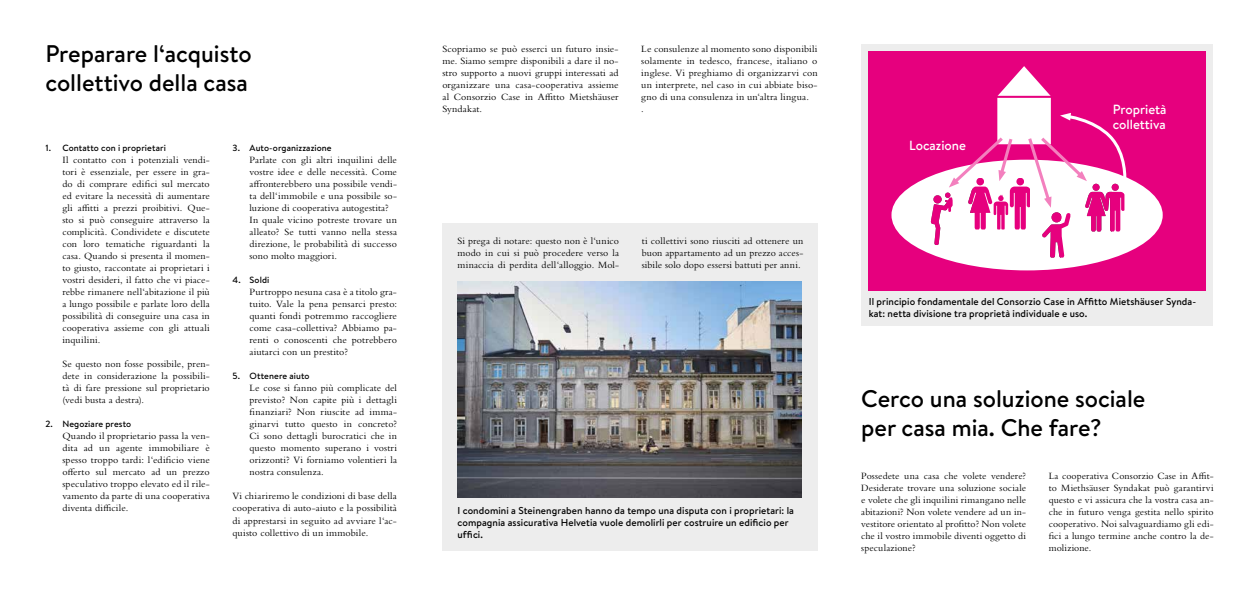
<style>
.page{position:relative;width:1259px;height:596px;background:#fff}
.page>*{position:absolute;margin:0;border:0;box-sizing:border-box;transform-origin:0 0}
.t1{font:500 24px/28.8px "Brandon Text";color:#000}
.t2{font:500 13.3px/15.9px "Brandon Text";color:#fff}
.t3{font:10px/12px "Bembo Std";letter-spacing:.01em;color:#000;text-align:justify}
.t4{font:500 10px/12px "Brandon Text";letter-spacing:.01em;color:#000}
.t5{font:500 9px "Brandon Text";letter-spacing:.01em;color:#000}
</style>
<div class="page">
<div style="left:442px;top:223px;width:375px;height:327px;background:#ededed"></div>
<img style="left:457px;top:281px;width:344px;height:216px">
<div style="left:861px;top:45px;width:352px;height:281px;background:#ededed"></div>
<div style="left:868px;top:52px;width:337px;height:239px;background:#e6007e"></div>
<div style="left:891px;top:160px;width:271px;height:110px;background:#fff;border-radius:50%"></div>
<svg style="left:930px;top:66px;width:197px;height:191px"></svg>
<hr style="left:993px;top:96px;width:71px;height:2px;background:#e6007e">
<h1 class="t1" style="left:45px;top:39px;width:208px">Preparare l‘acquisto collettivo della casa</h1>
<p class="t3" style="left:442px;top:43px;width:178px">Scopriamo se può esserci un futuro insie&shy;me. Siamo sempre disponibili a dare il no&shy;stro supporto a nuovi gruppi interessati ad organizzare una casa-cooperativa assieme al Consorzio Case in Affitto Mietshäuser Syndakat.</p>
<p class="t3" style="left:641px;top:43px;width:178px;text-align:left">Le consulenze al momento sono disponibili solamente in tedesco, francese, italiano o inglese. Vi preghiamo di organizzarvi con un interprete, nel caso in cui abbiate biso&shy;gno di una consulenza in un‘altra lingua.<br>.</p>
<p class="t5" style="left:45px;top:142px;width:122px">1. Contatto con i proprietari</p>
<p class="t3" style="left:62px;top:154px;width:149px">Il contatto con i potenziali vendi&shy;tori è essenziale, per essere in gra&shy;do di comprare edifici sul mercato ed evitare la necessità di aumentare gli affitti a prezzi proibitivi. Que&shy;sto si può conseguire attraverso la complicità. Condividete e discutete con loro tematiche riguardanti la casa. Quando si presenta il momen&shy;to giusto, raccontate ai proprietari i vostri desideri, il fatto che vi piace&shy;rebbe rimanere nell‘abitazione il più a lungo possibile e parlate loro della possibilità di conseguire una casa in cooperativa assieme con gli attuali inquilini.</p>
<p class="t3" style="left:62px;top:358px;width:149px">Se questo non fosse possibile, pren&shy;dete in considerazione la possibili&shy;tà di fare pressione sul proprietario (vedi busta a destra).</p>
<p class="t5" style="left:45px;top:418px;width:87px">2. Negoziare presto</p>
<p class="t3" style="left:62px;top:430px;width:149px">Quando il proprietario passa la ven&shy;dita ad un agente immobiliare è spesso troppo tardi: l‘edificio viene offerto sul mercato ad un prezzo speculativo troppo elevato ed il rile&shy;vamento da parte di una cooperativa diventa difficile.</p>
<p class="t5" style="left:232px;top:142px;width:101px">3. Auto-organizzazione</p>
<p class="t3" style="left:249px;top:154px;width:149px;text-align:left">Parlate con gli altri inquilini delle vostre idee e delle necessità. Come affronterebbero una possibile vendi&shy;ta dell‘immobile e una possibile so&shy;luzione di cooperativa autogestita?<br>In quale vicino potreste trovare un alleato? Se tutti vanno nella stessa direzione, le probabilità di successo sono molto maggiori.</p>
<p class="t5" style="left:232px;top:274px;width:38px">4. Soldi</p>
<p class="t3" style="left:249px;top:286px;width:149px">Purtroppo nesuna casa è a titolo gra&shy;tuito. Vale la pena pensarci presto: quanti fondi potremmo raccogliere come casa-collettiva? Abbiamo pa&shy;renti o conoscenti che potrebbero aiutarci con un prestito?</p>
<p class="t5" style="left:232px;top:370px;width:79px">5. Ottenere aiuto</p>
<p class="t3" style="left:249px;top:382px;width:149px">Le cose si fanno più complicate del previsto? Non capite più i dettagli finanziari? Non riuscite ad imma&shy;ginarvi tutto questo in concreto?<br>Ci sono dettagli burocratici che in questo momento superano i vostri orizzonti? Vi forniamo volentieri la nostra consulenza.</p>
<p class="t3" style="left:232px;top:490px;width:166px">Vi chiariremo le condizioni di base della cooperativa di auto-aiuto e la possibilità di apprestarsi in seguito ad avviare l‘ac&shy;quisto collettivo di un immobile.</p>
<p class="t3" style="left:457px;top:234px;width:163px">Si prega di notare: questo non è l‘unico modo in cui si può procedere verso la minaccia di perdita dell‘alloggio. Mol-</p>
<p class="t3" style="left:642px;top:234px;width:163px">ti collettivi sono riusciti ad ottenere un buon appartamento ad un prezzo acces&shy;sibile solo dopo essersi battuti per anni.</p>
<p class="t4" style="left:457px;top:504px;width:338px">I condomini a Steinengraben hanno da tempo una disputa con i proprietari: la compagnia assicurativa Helvetia vuole demolirli per costruire un edificio per uffici.</p>
<h2 class="t2" style="left:909px;top:137px;width:58px">Locazione</h2>
<h2 class="t2" style="left:1112px;top:101px;width:55px">Proprietà collettiva</h2>
<p class="t4" style="left:868px;top:295px;width:329px">Il principio fondamentale del Consorzio Case in Affitto Mietshäuser Synda&shy;kat: netta divisione tra proprietà individuale e uso.</p>
<h1 class="t1" style="left:861px;top:383px;width:286px">Cerco una soluzione sociale per casa mia. Che fare?</h1>
<p class="t3" style="left:861px;top:469px;width:166px">Possedete una casa che volete vendere?<br>Desiderate trovare una soluzione sociale e volete che gli inquilini rimangano nelle abitazioni? Non volete vendere ad un in&shy;vestitore orientato al profitto? Non volete che il vostro immobile diventi oggetto di speculazione?</p>
<p class="t3" style="left:1048px;top:469px;width:166px">La cooperativa Consorzio Case in Affit&shy;to Miethsäuser Syndakat può garantirvi questo e vi assicura che la vostra casa an&shy;che in futuro venga gestita nello spirito cooperativo. Noi salvaguardiamo gli edi&shy;fici a lungo termine anche contro la de&shy;molizione.</p>
</div>
